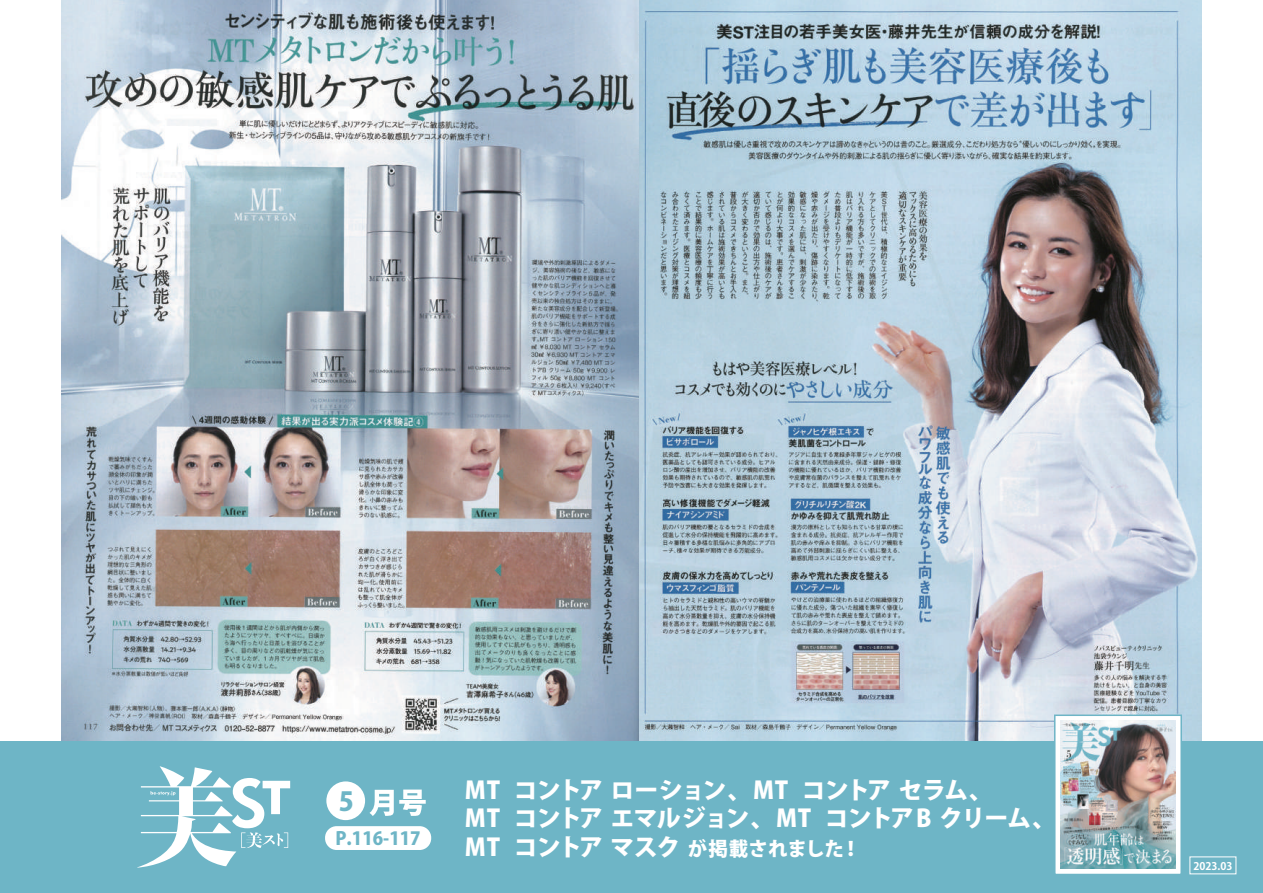
<style>
.page{position:relative;width:1263px;height:893px;background:#fff}
.page>*{position:absolute;margin:0;border:0;box-sizing:border-box;transform-origin:0 0}
.t1{font:800 25.95px "Koz Go Pro";color:#6eb5c6}
.t2{font:800 24px/28.5px "Koz Go Pro";letter-spacing:-.045em;color:#fff}
.t3{font:800 18px "Koz Go Pro";color:#6eb5c6}
.t4{font:700 10.5px "Koz Go Pro";color:#fff}
.s1{font-size:19.5px}
</style>
<div class="page">
<img style="left:62px;top:0;width:1139px;height:741px">
<div style="left:0;top:741px;width:1263px;height:152px;background:#6eb5c6"></div>
<div style="left:1189px;top:856px;width:47px;height:18px;border:1px solid #fff"></div>
<div style="left:1054px;top:714px;width:128px;height:161px;background:#fff;border:2px solid #6eb5c6"></div>
<img style="left:1060px;top:721px;width:116px;height:148px">
<div style="left:325px;top:826px;width:106px;height:24px;background:#fff;border-radius:12px"></div>
<div style="left:326px;top:781px;width:39px;height:39px;background:#fff;border-radius:50%"></div>
<svg style="left:369px;top:789px;width:57px;height:27px"></svg>
<svg style="left:137px;top:766px;width:153px;height:102px"></svg>
<p class="t1" style="left:339px;top:784px;width:17px">5</p>
<p class="t3" style="left:336px;top:827px;width:87px">P.116-117</p>
<p class="t2" style="left:465px;top:777px;width:593px">MT コントア ローション、MT コントア セラム、<br>MT コントア エマルジョン、MT コントアB クリーム、<br>MT コントア マスク <span class="s1">が掲載されました！</span></p>
<p class="t4" style="left:1193px;top:859px;width:40px">2023.03</p>
</div>
